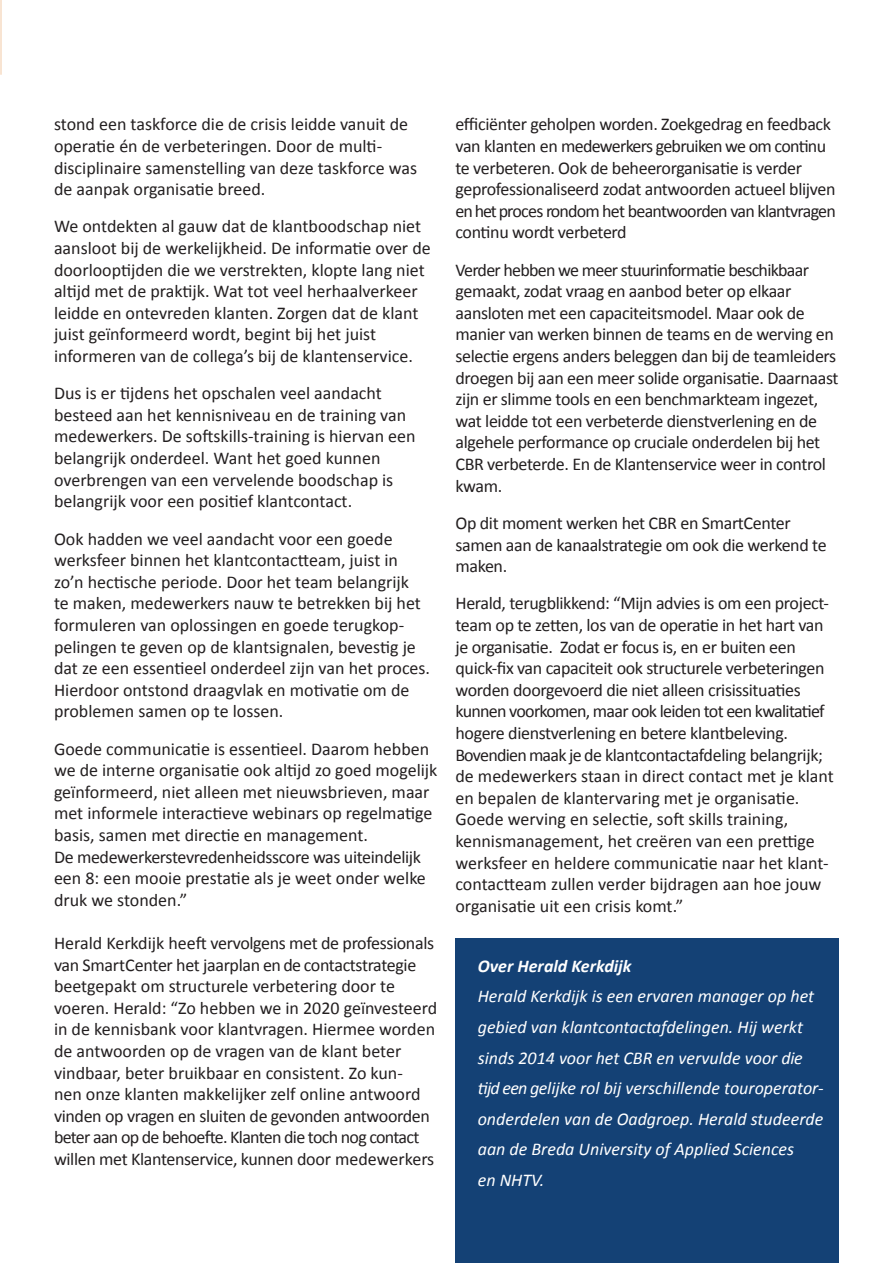
<style>
.page{position:relative;width:893px;height:1263px;background:#fff}
.page>*{position:absolute;margin:0;border:0;box-sizing:border-box;transform-origin:0 0}
.t1{font:18px/21.6px "Calibri";letter-spacing:-.01em;color:#231f20}
.t2{font:18px/21.6px "Calibri";letter-spacing:-.03em;color:#231f20}
.t3{font:italic 18px/30.6px "Calibri";color:#fff}
.t4{font:18px/21.6px "Calibri";letter-spacing:-.035em;color:#231f20}
.t5{font:italic 700 18px "Calibri";color:#fff}
</style>
<div class="page">
<img style="left:0;top:0;width:1px;height:75px">
<div style="left:455px;top:939px;width:384px;height:324px;background:#144175"></div>
<p class="t1" style="left:54px;top:113px;width:356px">stond een taskforce die de crisis leidde vanuit de operatie én de verbeteringen. Door de multi-</p>
<p class="t1" style="left:54px;top:156px;width:365px">disciplinaire samenstelling van deze taskforce was de aanpak organisatie breed.</p>
<p class="t1" style="left:54px;top:215px;width:378px">We ontdekten al gauw dat de klantboodschap niet aansloot bij de werkelijkheid. De informatie over de doorlooptijden die we verstrekten, klopte lang niet altijd met de praktijk. Wat tot veel herhaalverkeer leidde en ontevreden klanten. Zorgen dat de klant juist geïnformeerd wordt, begint bij het juist</p>
<p class="t1" style="left:54px;top:344px;width:360px">informeren van de collega’s bij de klantenservice.</p>
<p class="t1" style="left:54px;top:382px;width:363px">Dus is er tijdens het opschalen veel aandacht besteed aan het kennisniveau en de training van medewerkers. De softskills-training is hiervan een belangrijk onderdeel. Want het goed kunnen</p>
<p class="t1" style="left:54px;top:468px;width:341px">overbrengen van een vervelende boodschap is</p>
<p class="t1" style="left:54px;top:490px;width:300px">belangrijk voor een positief klantcontact.</p>
<p class="t1" style="left:54px;top:527px;width:345px">Ook hadden we veel aandacht voor een goede werksfeer binnen het klantcontactteam, juist in</p>
<p class="t1" style="left:54px;top:570px;width:368px">zo’n hectische periode. Door het team belangrijk te maken, medewerkers nauw te betrekken bij het formuleren van oplossingen en goede terugkop-</p>
<p class="t1" style="left:54px;top:635px;width:378px">pelingen te geven op de klantsignalen, bevestig je dat ze een essentieel onderdeel zijn van het proces.<br>Hierdoor ontstond draagvlak en motivatie om de problemen samen op te lossen.</p>
<p class="t1" style="left:54px;top:737px;width:385px">Goede communicatie is essentieel. Daarom hebben we de interne organisatie ook altijd zo goed mogelijk geïnformeerd, niet alleen met nieuwsbrieven, maar met informele interactieve webinars op regelmatige basis, samen met directie en management.</p>
<p class="t1" style="left:54px;top:845px;width:373px">De medewerkerstevredenheidsscore was uiteindelijk een 8: een mooie prestatie als je weet onder welke druk we stonden.”</p>
<p class="t1" style="left:54px;top:931px;width:385px">Herald Kerkdijk heeft vervolgens met de professionals van SmartCenter het jaarplan en de contactstrategie beetgepakt om structurele verbetering door te voeren. Herald: “Zo hebben we in 2020 geïnvesteerd in de kennisbank voor klantvragen. Hiermee worden de antwoorden op de vragen van de klant beter vindbaar, beter bruikbaar en consistent. Zo kun-<br>nen onze klanten makkelijker zelf online antwoord vinden op vragen en sluiten de gevonden antwoorden beter aan op de behoefte. Klanten die toch nog contact willen met Klantenservice, kunnen door medewerkers</p>
<p class="t2" style="left:455px;top:113px;width:382px">efficiënter geholpen worden. Zoekgedrag en feedback van klanten en medewerkers gebruiken we om continu te verbeteren. Ook de beheerorganisatie is verder geprofessionaliseerd zodat antwoorden actueel blijven en het proces rondom het beantwoorden van klantvragen continu wordt verbeterd</p>
<p class="t1" style="left:455px;top:258px;width:385px">Verder hebben we meer stuurinformatie beschikbaar gemaakt, zodat vraag en aanbod beter op elkaar aansloten met een capaciteitsmodel. Maar ook de manier van werken binnen de teams en de werving en selectie ergens anders beleggen dan bij de teamleiders droegen bij aan een meer solide organisatie. Daarnaast zijn er slimme tools en een benchmarkteam ingezet, wat leidde tot een verbeterde dienstverlening en de algehele performance op cruciale onderdelen bij het CBR verbeterde. En de Klantenservice weer in control kwam.</p>
<p class="t1" style="left:455px;top:511px;width:373px">Op dit moment werken het CBR en SmartCenter samen aan de kanaalstrategie om ook die werkend te maken.</p>
<p class="t1" style="left:455px;top:592px;width:375px">Herald, terugblikkend: “Mijn advies is om een project-</p>
<p class="t1" style="left:455px;top:613px;width:371px">team op te zetten, los van de operatie in het hart van je organisatie. Zodat er focus is, en er buiten een quick-fix van capaciteit ook structurele verbeteringen worden doorgevoerd die niet alleen crisissituaties</p>
<p class="t4" style="left:455px;top:700px;width:371px">kunnen voorkomen, maar ook leiden tot een kwalitatief hogere dienstverlening en betere klantbeleving.</p>
<p class="t1" style="left:455px;top:743px;width:369px">Bovendien maak je de klantcontactafdeling belangrijk;</p>
<p class="t1" style="left:455px;top:764px;width:380px">de medewerkers staan in direct contact met je klant en bepalen de klantervaring met je organisatie.</p>
<p class="t1" style="left:455px;top:808px;width:375px">Goede werving en selectie, soft skills training, kennismanagement, het creëren van een prettige werksfeer en heldere communicatie naar het klant&shy;contactteam zullen verder bijdragen aan hoe jouw organisatie uit een crisis komt.”</p>
<p class="t5" style="left:478px;top:955px;width:155px">Over Herald Kerkdijk</p>
<p class="t3" style="left:478px;top:980px;width:347px">Herald Kerkdijk is een ervaren manager op het gebied van klantcontactafdelingen. Hij werkt sinds 2014 voor het CBR en vervulde voor die tijd een gelijke rol bij verschillende touroperator-</p>
<p class="t3" style="left:478px;top:1103px;width:347px">onderdelen van de Oadgroep. Herald studeerde aan de Breda University of Applied Sciences</p>
<p class="t3" style="left:478px;top:1164px;width:68px">en NHTV.</p>
</div>
